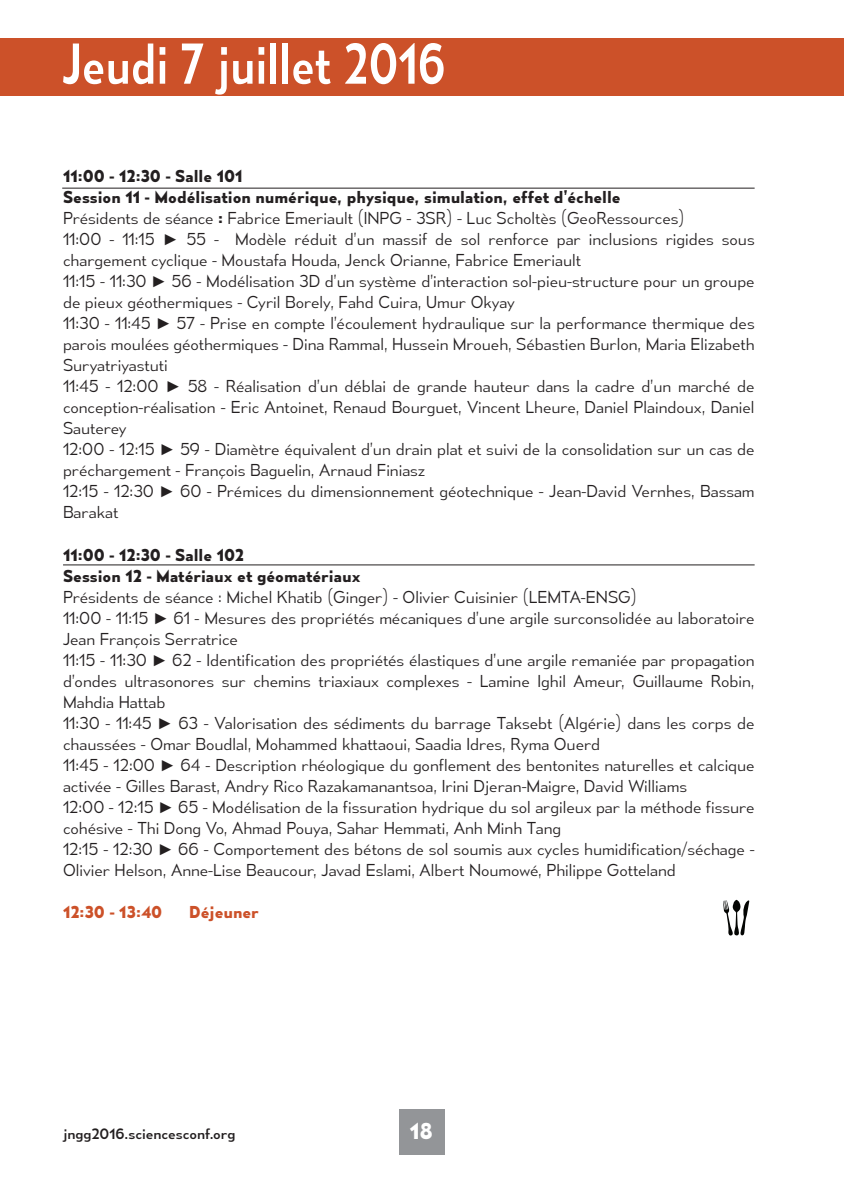
<style>
.page{position:relative;width:844px;height:1191px;background:#fff}
.page>*{position:absolute;margin:0;border:0;box-sizing:border-box;transform-origin:0 0}
.t1{font:52.5px "Mesmerize Sc Rg";color:#fff}
.t2{font:700 21px "Mesmerize Rg";color:#fff}
.t3{font:15.75px/21px "Mesmerize Lt";color:#231f20}
.t4{font:700 15.75px/21px "Mesmerize Rg";color:#231f20}
.t5{font:700 15.75px "Mesmerize Rg";color:#cc5129}
.t6{font:14px "Mesmerize Rg";color:#231f20}
.s1{font-family:"Mesmerize Rg";font-weight:700}
.s2{font-family:"Arial"}
</style>
<div class="page">
<div style="left:0;top:39px;width:843px;height:57px;background:#cc5129"></div>
<hr style="left:62px;top:188px;width:692px;height:1px;background:#231f20">
<hr style="left:63px;top:564px;width:691px;height:1px;background:#231f20">
<svg style="left:723px;top:899px;width:26px;height:37px"></svg>
<div style="left:399px;top:1108px;width:45px;height:46px;background:#939598"></div>
<h1 class="t1" style="left:63px;top:32px;width:384px">Jeudi 7 juillet 2016</h1>
<p class="t4" style="left:63px;top:166px;width:559px">11:00 - 12:30 - Salle 101<br>Session 11 - Modélisation numérique, physique, simulation, effet d’échelle</p>
<p class="t3" style="left:63px;top:208px;width:693px">Présidents de séance <span class="s1">:</span> Fabrice Emeriault (INPG - 3SR) - Luc Scholtès (GeoRessources)<br>11:00 - 11:15 <span class="s2">►</span> 55 - Modèle réduit d’un massif de sol renforce par inclusions rigides sous chargement cyclique - Moustafa Houda, Jenck Orianne, Fabrice Emeriault<br>11:15 - 11:30 <span class="s2">►</span> 56 - Modélisation 3D d’un système d’interaction sol-pieu-structure pour un groupe de pieux géothermiques - Cyril Borely, Fahd Cuira, Umur Okyay<br>11:30 - 11:45 <span class="s2">►</span> 57 - Prise en compte l’écoulement hydraulique sur la performance thermique des parois moulées géothermiques - Dina Rammal, Hussein Mroueh, Sébastien Burlon, Maria Elizabeth Suryatriyastuti<br>11:45 - 12:00 <span class="s2">►</span> 58 - Réalisation d’un déblai de grande hauteur dans la cadre d’un marché de conception-réalisation - Eric Antoinet, Renaud Bourguet, Vincent Lheure, Daniel Plaindoux, Daniel Sauterey<br>12:00 - 12:15 <span class="s2">►</span> 59 - Diamètre équivalent d’un drain plat et suivi de la consolidation sur un cas de préchargement - François Baguelin, Arnaud Finiasz<br>12:15 - 12:30 <span class="s2">►</span> 60 - Prémices du dimensionnement géotechnique - Jean-David Vernhes, Bassam Barakat</p>
<p class="t4" style="left:63px;top:544px;width:299px">11:00 - 12:30 - Salle 102<br>Session 12 - Matériaux et géomatériaux</p>
<p class="t3" style="left:63px;top:586px;width:693px">Présidents de séance : Michel Khatib (Ginger) - Olivier Cuisinier (LEMTA-ENSG)<br>11:00 - 11:15 <span class="s2">►</span> 61 - Mesures des propriétés mécaniques d’une argile surconsolidée au laboratoire Jean François Serratrice<br>11:15 - 11:30 <span class="s2">►</span> 62 - Identification des propriétés élastiques d’une argile remaniée par propagation d’ondes ultrasonores sur chemins triaxiaux complexes - Lamine Ighil Ameur, Guillaume Robin, Mahdia Hattab<br>11:30 - 11:45 <span class="s2">►</span> 63 - Valorisation des sédiments du barrage Taksebt (Algérie) dans les corps de chaussées - Omar Boudlal, Mohammed khattaoui, Saadia Idres, Ryma Ouerd<br>11:45 - 12:00 <span class="s2">►</span> 64 - Description rhéologique du gonflement des bentonites naturelles et calcique activée - Gilles Barast, Andry Rico Razakamanantsoa, Irini Djeran-Maigre, David Williams<br>12:00 - 12:15 <span class="s2">►</span> 65 - Modélisation de la fissuration hydrique du sol argileux par la méthode fissure cohésive - Thi Dong Vo, Ahmad Pouya, Sahar Hemmati, Anh Minh Tang<br>12:15 - 12:30 <span class="s2">►</span> 66 - Comportement des bétons de sol soumis aux cycles humidification/séchage - Olivier Helson, Anne-Lise Beaucour, Javad Eslami, Albert Noumowé, Philippe Gotteland</p>
<p class="t5" style="left:63px;top:902px;width:101px">12:30 - 13:40</p>
<p class="t5" style="left:189px;top:902px;width:71px">Déjeuner</p>
<p class="t6" style="left:63px;top:1124px;width:174px">jngg2016.sciencesconf.org</p>
<h2 class="t2" style="left:410px;top:1118px;width:24px">18</h2>
</div>
